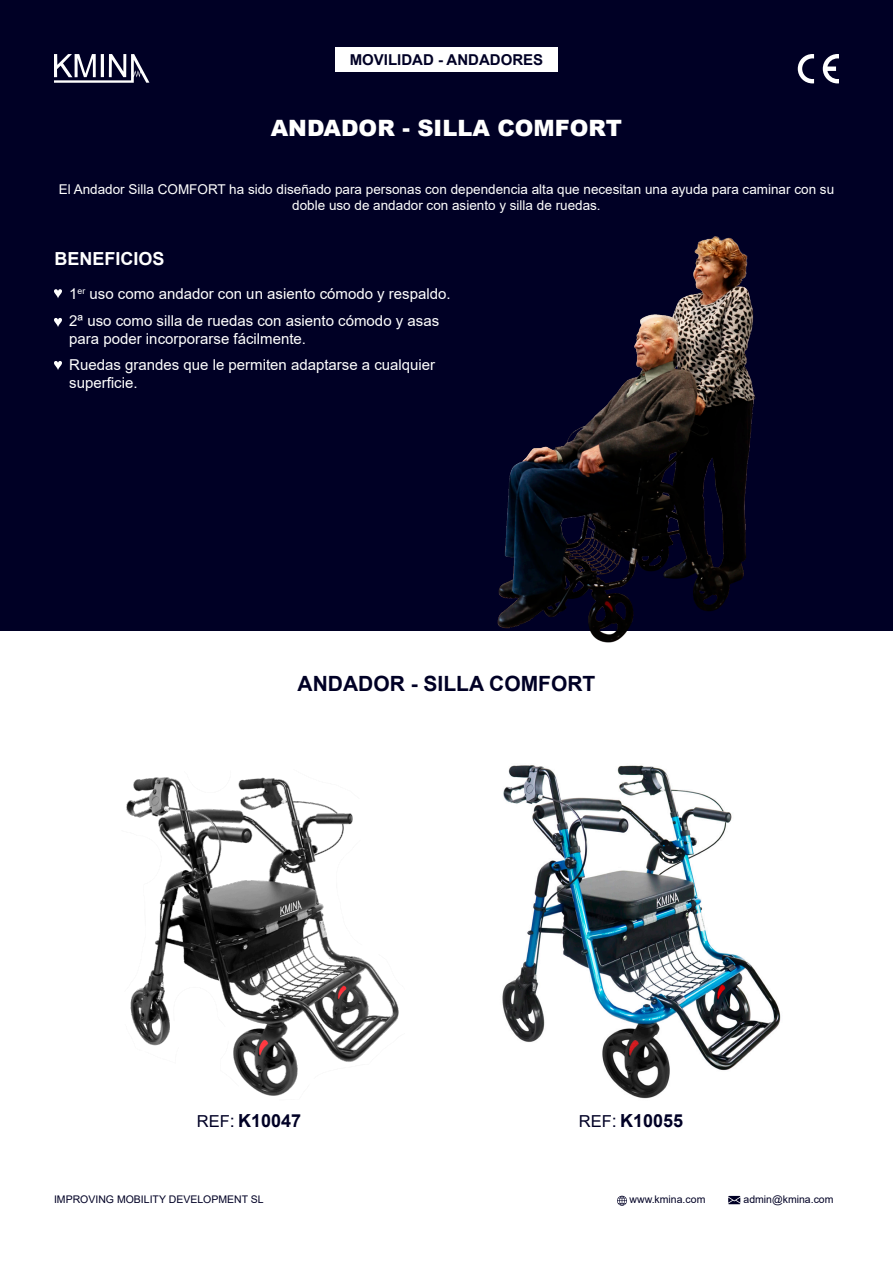
<style>
.page{position:relative;width:893px;height:1263px;background:#fff}
.page>*{position:absolute;margin:0;border:0;box-sizing:border-box;transform-origin:0 0}
.t1{font:900 22.5px "Arial";color:#fff}
.t2{font:700 21px "Arial";color:#000025}
.t3{font:700 18px "Arial";color:#000025}
.t4{font:700 18px "Arial";color:#fff}
.t5{font:15px/18px "Arial";color:#fff}
.t6{font:700 15px "Arial";color:#000025}
.t7{font:13.5px/16.2px "Arial";color:#fff;text-align:center}
.t8{font:10.5px "Arial";color:#000025}
.s1{font-weight:400;font-size:16.5px}
.s2{font-weight:400}
</style>
<div class="page">
<div style="left:0;top:0;width:893px;height:630px;background:#000025"></div>
<svg style="left:54px;top:54px;width:95px;height:29px"></svg>
<svg style="left:823px;top:54px;width:16px;height:29px"></svg>
<svg style="left:798px;top:54px;width:16px;height:29px"></svg>
<svg style="left:617px;top:1196px;width:10px;height:10px"></svg>
<svg style="left:728px;top:1196px;width:12px;height:8px"></svg>
<div style="left:335px;top:47px;width:223px;height:24px;background:#fff"></div>
<svg style="left:54px;top:289px;width:8px;height:9px"></svg>
<svg style="left:54px;top:318px;width:8px;height:9px"></svg>
<svg style="left:54px;top:361px;width:8px;height:9px"></svg>
<img style="left:473px;top:236px;width:306px;height:407px">
<img style="left:502px;top:765px;width:279px;height:334px">
<img style="left:126px;top:777px;width:273px;height:319px">
<p class="t6" style="left:350px;top:49px;width:195px">MOVILIDAD - ANDADORES</p>
<p class="t1" style="left:271px;top:111px;width:353px">ANDADOR - SILLA COMFORT</p>
<p class="t7" style="left:59px;top:181px;width:777px">El Andador Silla COMFORT ha sido diseñado para personas con dependencia alta que necesitan una ayuda para caminar con su doble uso de andador con asiento y silla de ruedas.</p>
<p class="t4" style="left:54px;top:246px;width:112px">BENEFICIOS</p>
<p class="t5" style="left:69px;top:285px;width:383px">1<sup>er</sup> uso como andador con un asiento cómodo y respaldo.</p>
<p class="t5" style="left:69px;top:311px;width:371px">2ª uso como silla de ruedas con asiento cómodo y asas para poder incorporarse fácilmente.</p>
<p class="t5" style="left:69px;top:356px;width:368px">Ruedas grandes que le permiten adaptarse a cualquier superficie.</p>
<p class="t2" style="left:298px;top:669px;width:299px">ANDADOR - SILLA COMFORT</p>
<p class="t3" style="left:197px;top:1108px;width:106px"><span class="s1">REF</span><span class="s2">:</span> K10047</p>
<p class="t3" style="left:579px;top:1108px;width:106px"><span class="s1">REF</span><span class="s2">:</span> K10055</p>
<p class="t8" style="left:54px;top:1192px;width:211px">IMPROVING MOBILITY DEVELOPMENT SL</p>
<p class="t8" style="left:630px;top:1192px;width:77px">www.kmina.com</p>
<p class="t8" style="left:743px;top:1192px;width:92px">admin@kmina.com</p>
</div>
